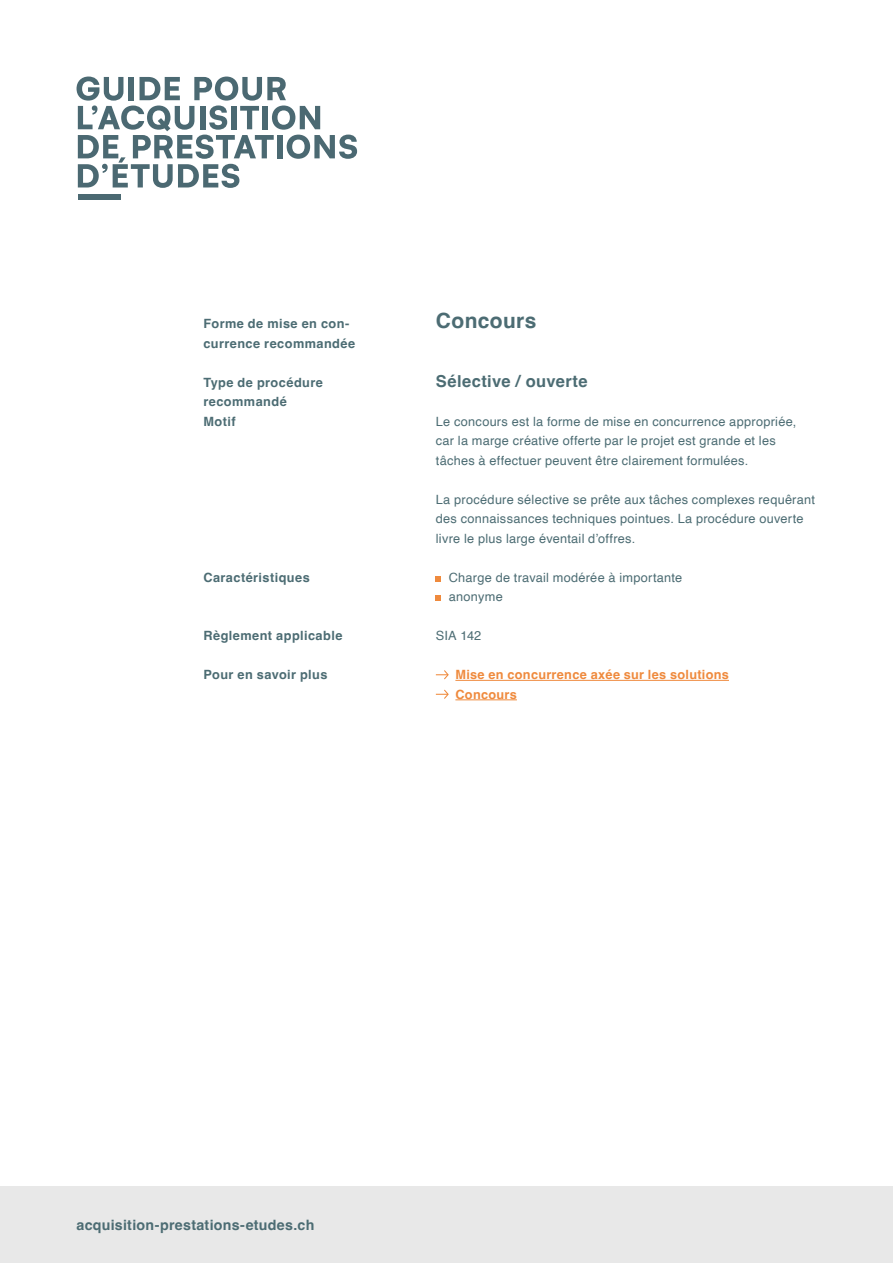
<style>
.page{position:relative;width:893px;height:1263px;background:#fff}
.page>*{position:absolute;margin:0;border:0;box-sizing:border-box;transform-origin:0 0}
._00_Titel{font:700 21px "Helvetica";letter-spacing:.015em;color:#4c6c73}
._01_Zwischentitel{font:700 16.5px "Helvetica";letter-spacing:.025em;color:#4c6c73}
.t1{font:700 14.25px "Helvetica";letter-spacing:.02em;color:#4c6c73}
._03_Grundtext{font:12.75px/19.5px "Helvetica";letter-spacing:.02em;color:#4c6c73}
._02_Kategorien{font:700 12.75px/19.5px "Helvetica";letter-spacing:.035em;color:#4c6c73}
._03_Grundtext-2{font:700 12.75px/19.5px "Helvetica";letter-spacing:.02em;color:#ef8a3d}
</style>
<div class="page">
<div style="left:0;top:1186px;width:893px;height:77px;background:#e8e8e8"></div>
<div style="left:78px;top:194px;width:42px;height:5px;background:#4b6972"></div>
<svg style="left:77px;top:77px;width:280px;height:111px"></svg>
<hr style="left:455px;top:680px;width:274px;height:1px;background:#ef8a3d">
<hr style="left:455px;top:699px;width:62px;height:1px;background:#ef8a3d">
<svg style="left:436px;top:670px;width:13px;height:10px"></svg>
<svg style="left:436px;top:689px;width:13px;height:10px"></svg>
<svg style="left:436px;top:576px;width:5px;height:5px"></svg>
<svg style="left:436px;top:596px;width:5px;height:5px"></svg>
<p class="_02_Kategorien" style="left:203px;top:315px;width:153px">Forme de mise en con&shy;currence recommandée</p>
<p class="_02_Kategorien" style="left:203px;top:374px;width:121px">Type de procédure recommandé<br>Motif</p>
<p class="_02_Kategorien" style="left:203px;top:569px;width:108px">Caractéristiques</p>
<p class="_02_Kategorien" style="left:203px;top:627px;width:141px">Règlement applicable</p>
<p class="_02_Kategorien" style="left:203px;top:666px;width:126px">Pour en savoir plus</p>
<p class="_00_Titel" style="left:436px;top:308px;width:102px">Concours</p>
<p class="_01_Zwischentitel" style="left:436px;top:371px;width:153px">Sélective / ouverte</p>
<p class="_03_Grundtext" style="left:436px;top:412px;width:362px">Le concours est la forme de mise en concurrence appropriée, car la marge créative offerte par le projet est grande et les tâches à effectuer peuvent être clairement formulées.</p>
<p class="_03_Grundtext" style="left:436px;top:490px;width:381px">La procédure sélective se prête aux tâches complexes requêrant des connaissances techniques pointues. La procédure ouverte livre le plus large éventail d’offres.</p>
<p class="_03_Grundtext" style="left:449px;top:568px;width:235px">Charge de travail modérée à importante</p>
<p class="_03_Grundtext" style="left:449px;top:587px;width:55px">anonyme</p>
<p class="_03_Grundtext" style="left:436px;top:626px;width:47px">SIA 142</p>
<p class="_03_Grundtext-2" style="left:455px;top:666px;width:275px">Mise en concurrence axée sur les solutions<br>Concours</p>
<p class="t1" style="left:77px;top:1216px;width:239px">acquisition-prestations-etudes.ch</p>
</div>
